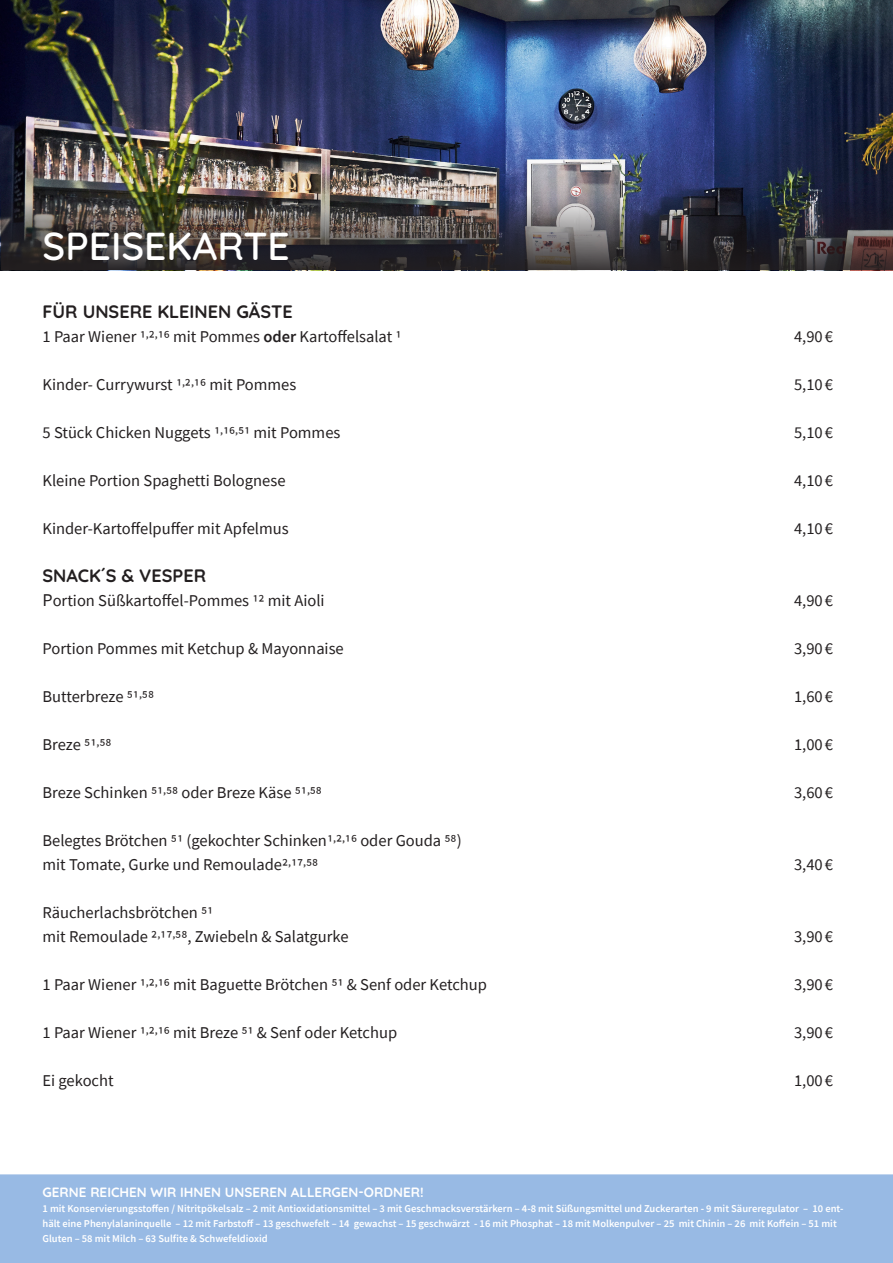
<style>
.page{position:relative;width:893px;height:1263px;background:#fff}
.page>*{position:absolute;margin:0;border:0;box-sizing:border-box;transform-origin:0 0}
.t1{font:600 39px "Quicksand";color:#fff}
.t2{font:700 18px "Quicksand";color:#231f20}
.t3{font:16.5px "Source Sans Pro";color:#231f20}
.t4{font:700 13.5px "Quicksand";color:#fff}
.t5{font:600 10.5px/15px "Source Sans Pro";color:#fff}
.s1{font-weight:600}
.s2{font-size:18px}
</style>
<div class="page">
<div style="left:0;top:1174px;width:893px;height:89px;background:#98bae4"></div>
<img style="left:0;top:0;width:893px;height:270px">
<img style="left:1px;top:117px;width:891px;height:152px">
<p class="t1" style="left:43px;top:216px;width:249px">SPEISEKARTE</p>
<p class="t2" style="left:43px;top:298px;width:252px">FÜR UNSERE KLEINEN GÄSTE</p>
<p class="t3" style="left:43px;top:326px;width:361px">1 Paar Wiener 1,2,16 mit Pommes <span class="s1">oder</span> Kartoffelsalat 1</p>
<p class="t3" style="left:794px;top:326px;width:40px">4,90 €</p>
<p class="t3" style="left:43px;top:374px;width:255px">Kinder- Currywurst 1,2,16 mit Pommes</p>
<p class="t3" style="left:794px;top:374px;width:40px">5,10 €</p>
<p class="t3" style="left:43px;top:422px;width:299px">5 Stück Chicken Nuggets 1,16,51 mit Pommes</p>
<p class="t3" style="left:794px;top:422px;width:40px">5,10 €</p>
<p class="t3" style="left:43px;top:470px;width:244px">Kleine Portion Spaghetti Bolognese</p>
<p class="t3" style="left:794px;top:470px;width:40px">4,10 €</p>
<p class="t3" style="left:43px;top:518px;width:248px">Kinder-Kartoffelpuffer mit Apfelmus</p>
<p class="t3" style="left:794px;top:518px;width:40px">4,10 €</p>
<p class="t2" style="left:43px;top:562px;width:165px">SNACK´S &amp; VESPER</p>
<p class="t3" style="left:43px;top:590px;width:284px"><span class="s2">P</span>ortion Süßkartoffel-Pommes 12 mit Aioli</p>
<p class="t3" style="left:794px;top:590px;width:40px">4,90 €</p>
<p class="t3" style="left:43px;top:638px;width:303px">Portion Pommes mit Ketchup &amp; Mayonnaise</p>
<p class="t3" style="left:794px;top:638px;width:40px">3,90 €</p>
<p class="t3" style="left:43px;top:686px;width:113px">Butterbreze 51,58</p>
<p class="t3" style="left:794px;top:686px;width:40px">1,60 €</p>
<p class="t3" style="left:43px;top:734px;width:70px">Breze 51,58</p>
<p class="t3" style="left:794px;top:734px;width:40px">1,00 €</p>
<p class="t3" style="left:43px;top:782px;width:281px">Breze Schinken 51,58 oder Breze Käse 51,58</p>
<p class="t3" style="left:794px;top:782px;width:40px">3,60 €</p>
<p class="t3" style="left:43px;top:830px;width:421px">Belegtes Brötchen 51 (gekochter Schinken1,2,16 oder Gouda 58)</p>
<p class="t3" style="left:43px;top:854px;width:277px">mit Tomate, Gurke und Remoulade2,17,58</p>
<p class="t3" style="left:794px;top:854px;width:40px">3,40 €</p>
<p class="t3" style="left:43px;top:902px;width:172px">Räucherlachsbrötchen 51</p>
<p class="t3" style="left:43px;top:926px;width:308px">mit Remoulade 2,17,58, Zwiebeln &amp; Salatgurke</p>
<p class="t3" style="left:794px;top:926px;width:40px">3,90 €</p>
<p class="t3" style="left:43px;top:974px;width:446px">1 Paar Wiener 1,2,16 mit Baguette Brötchen 51 &amp; Senf oder Ketchup</p>
<p class="t3" style="left:794px;top:974px;width:40px">3,90 €</p>
<p class="t3" style="left:43px;top:1022px;width:356px">1 Paar Wiener 1,2,16 mit Breze 51 &amp; Senf oder Ketchup</p>
<p class="t3" style="left:794px;top:1022px;width:40px">3,90 €</p>
<p class="t3" style="left:43px;top:1070px;width:73px">Ei gekocht</p>
<p class="t3" style="left:794px;top:1070px;width:40px">1,00 €</p>
<p class="t4" style="left:43px;top:1182px;width:383px">GERNE REICHEN WIR IHNEN UNSEREN ALLERGEN-ORDNER!</p>
<p class="t5" style="left:43px;top:1201px;width:802px">1 mit Konservierungsstoffen / Nitritpökelsalz – 2 mit Antioxidationsmittel – 3 mit Geschmacksverstärkern – 4-8 mit Süßungsmittel und Zuckerarten - 9 mit Säureregulator – 10 ent&shy;hält eine Phenylalaninquelle – 12 mit Farbstoff – 13 geschwefelt – 14 gewachst – 15 geschwärzt - 16 mit Phosphat – 18 mit Molkenpulver – 25 mit Chinin – 26 mit Koffein – 51 mit<br>Gluten – 58 mit Milch – 63 Sulfite &amp; Schwefeldioxid</p>
</div>
